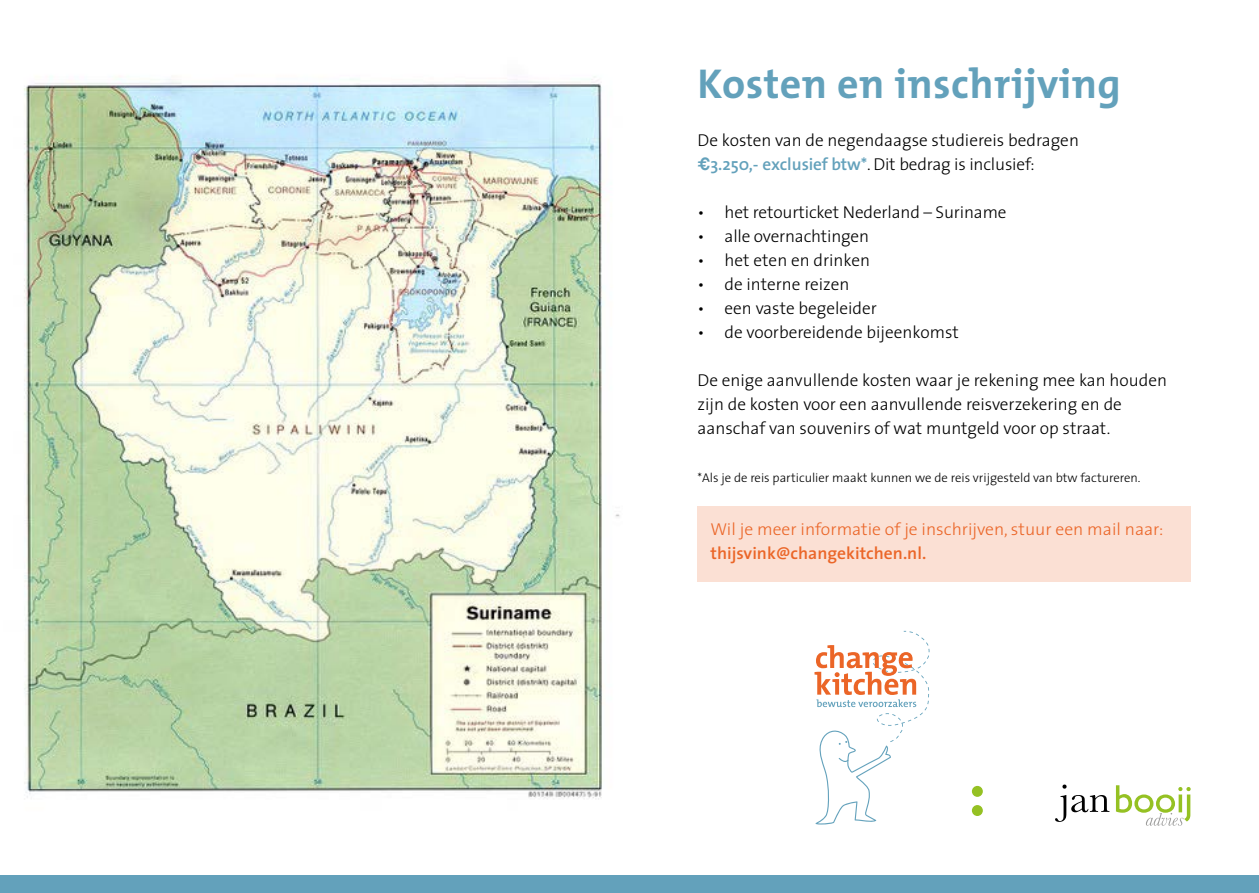
<style>
.page{position:relative;width:1259px;height:893px;background:#fff}
.page>*{position:absolute;margin:0;border:0;box-sizing:border-box;transform-origin:0 0}
.t1{font:700 42px "The Mix";letter-spacing:.01em;color:#63a1bb}
.t2{font:300 17.25px/24px "The Sans";color:#000}
.t3{font:300 17.25px "The Sans";color:#eb6628}
.t4{font:600 17.25px "The Sans";color:#eb6628}
.t5{font:300 12.75px "The Sans";color:#000}
.s1{font-family:"Helvetica";font-weight:700;color:#63a1bb}
.s2{font-weight:600;color:#63a1bb}
</style>
<div class="page">
<div style="left:697px;top:506px;width:493px;height:75px;background:#fbe0d4"></div>
<div style="left:0;top:876px;width:1259px;height:17px;background:#63a1bb"></div>
<img style="left:24px;top:76px;width:596px;height:723px">
<div style="left:972px;top:786px;width:11px;height:11px;background:#95c123;border-radius:50%"></div>
<div style="left:972px;top:805px;width:11px;height:11px;background:#95c123;border-radius:50%"></div>
<svg style="left:1055px;top:784px;width:54px;height:38px"></svg>
<svg style="left:1116px;top:785px;width:74px;height:41px"></svg>
<svg style="left:814px;top:631px;width:115px;height:193px"></svg>
<h1 class="t1" style="left:697px;top:49px;width:425px">Kosten en inschrijving</h1>
<p class="t2" style="left:697px;top:128px;width:383px">De kosten van de negendaagse studiereis bedragen <span class="s1">€</span><span class="s2">3.250,- exclusief btw*</span>. Dit bedrag is inclusief:</p>
<p class="t2" style="left:697px;top:200px;width:310px">• het retourticket Nederland – Suriname</p>
<p class="t2" style="left:697px;top:224px;width:173px">• alle overnachtingen</p>
<p class="t2" style="left:697px;top:248px;width:174px">• het eten en drinken</p>
<p class="t2" style="left:697px;top:272px;width:153px">• de interne reizen</p>
<p class="t2" style="left:697px;top:296px;width:181px">• een vaste begeleider</p>
<p class="t2" style="left:697px;top:320px;width:263px">• de voorbereidende bijeenkomst</p>
<p class="t2" style="left:697px;top:368px;width:471px">De enige aanvullende kosten waar je rekening mee kan houden zijn de kosten voor een aanvullende reisverzekering en de aanschaf van souvenirs of wat muntgeld voor op straat.</p>
<p class="t5" style="left:697px;top:468px;width:444px">*Als je de reis particulier maakt kunnen we de reis vrijgesteld van btw factureren.</p>
<p class="t3" style="left:710px;top:515px;width:454px">Wil je meer informatie of je inschrijven, stuur een mail naar:</p>
<p class="t4" style="left:710px;top:539px;width:217px">thijsvink@changekitchen.nl.</p>
</div>
